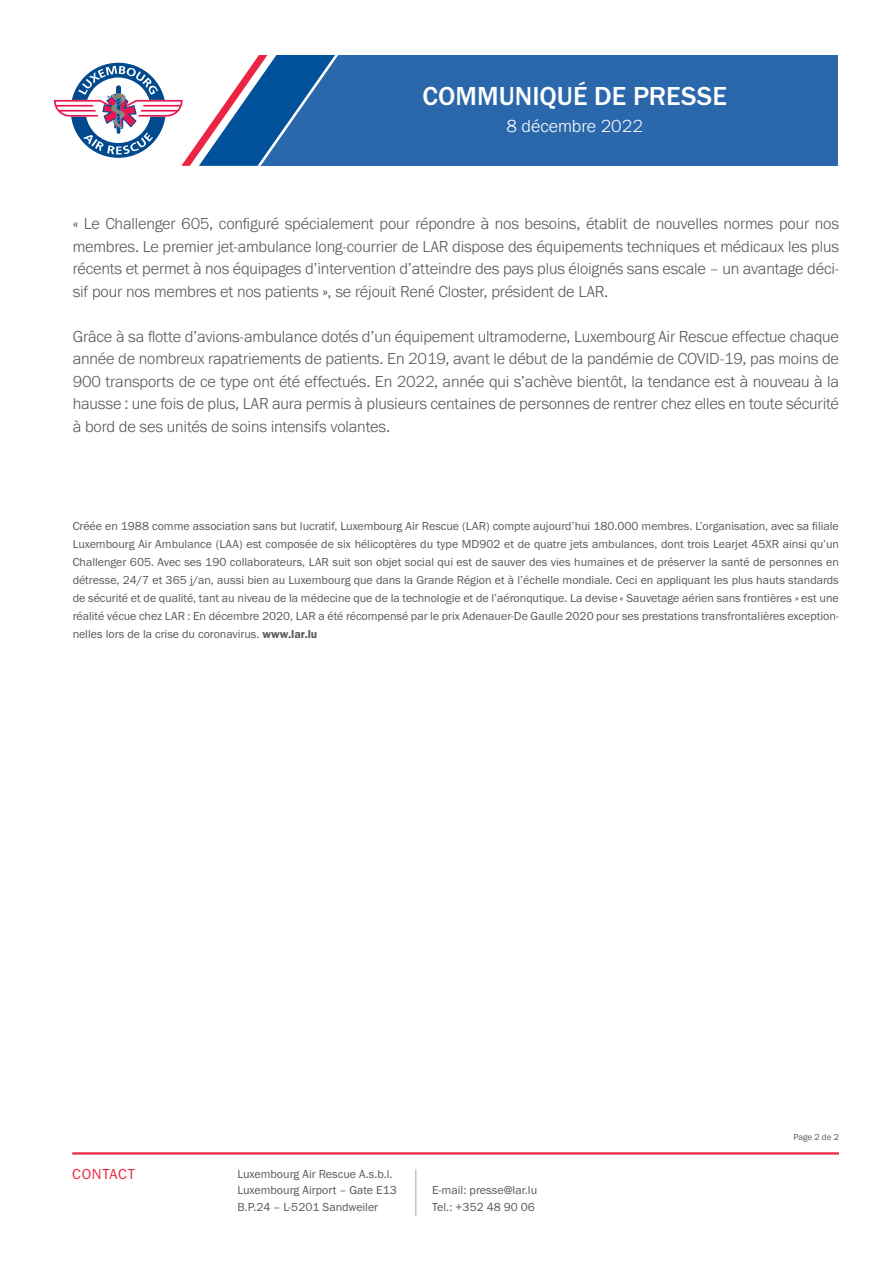
<style>
.page{position:relative;width:893px;height:1263px;background:#fff}
.page>*{position:absolute;margin:0;border:0;box-sizing:border-box;transform-origin:0 0}
.t1{font:500 27px "Franklin Gothic URW";color:#fff}
.t2{font:300 18px "Franklin Gothic URW";color:#fff}
.t3{font:300 16.5px/22.5px "Franklin Gothic URW";letter-spacing:-.01em;color:#57585a;text-align:justify}
.t4{font:15px "Franklin Gothic URW Boo";letter-spacing:.045em;color:#eb2444}
.t5{font:12px/18px "Franklin Gothic URW Boo";color:#57585a;text-align:justify}
.t6{font:9px "Franklin Gothic URW Boo";letter-spacing:-.005em;color:#57585a}
.s1{font-family:"Franklin Gothic URW Dem"}
</style>
<div class="page">
<div style="left:349px;top:55px;width:489px;height:111px;background:#2a68ab"></div>
<svg style="left:54px;top:55px;width:295px;height:111px"></svg>
<hr style="left:416px;top:1169px;width:1px;height:47px;background:#a8a9ad">
<hr style="left:72px;top:1152px;width:767px;height:2px;background:#eb2444">
<p class="t1" style="left:422px;top:79px;width:306px">COMMUNIQUÉ DE PRESSE</p>
<p class="t2" style="left:506px;top:115px;width:138px">8 décembre 2022</p>
<p class="t3" style="left:73px;top:212px;width:768px">« Le Challenger 605, configuré spécialement pour répondre à nos besoins, établit de nouvelles normes pour nos membres. Le premier jet-ambulance long-courrier de LAR dispose des équipements techniques et médicaux les plus récents et permet à nos équipages d’intervention d’atteindre des pays plus éloignés sans escale ‒ un avantage déci&shy;sif pour nos membres et nos patients », se réjouit René Closter, président de LAR.</p>
<p class="t3" style="left:73px;top:325px;width:768px">Grâce à sa flotte d’avions-ambulance dotés d’un équipement ultramoderne, Luxembourg Air Rescue effectue chaque année de nombreux rapatriements de patients. En 2019, avant le début de la pandémie de COVID-19, pas moins de 900 transports de ce type ont été effectués. En 2022, année qui s’achève bientôt, la tendance est à nouveau à la hausse : une fois de plus, LAR aura permis à plusieurs centaines de personnes de rentrer chez elles en toute sécurité à bord de ses unités de soins intensifs volantes.</p>
<p class="t5" style="left:73px;top:517px;width:768px">Créée en 1988 comme association sans but lucratif, Luxembourg Air Rescue (LAR) compte aujourd’hui 180.000 membres. L’organisation, avec sa filiale Luxembourg Air Ambulance (LAA) est composée de six hélicoptères du type MD902 et de quatre jets ambulances, dont trois Learjet 45XR ainsi qu’un Challenger 605. Avec ses 190 collaborateurs, LAR suit son objet social qui est de sauver des vies humaines et de préserver la santé de personnes en détresse, 24/7 et 365 j/an, aussi bien au Luxembourg que dans la Grande Région et à l’échelle mondiale. Ceci en appliquant les plus hauts standards de sécurité et de qualité, tant au niveau de la médecine que de la technologie et de l’aéronqutique. La devise « Sauvetage aérien sans frontières » est une réalité vécue chez LAR : En décembre 2020, LAR a été récompensé par le prix Adenauer-De Gaulle 2020 pour ses prestations transfrontalières exception&shy;nelles lors de la crise du coronavirus. <span class="s1">www.lar.lu</span></p>
<p class="t4" style="left:72px;top:1165px;width:64px">CONTACT</p>
<p class="t5" style="left:237px;top:1165px;width:156px">Luxembourg Air Rescue A.s.b.l.</p>
<p class="t5" style="left:237px;top:1181px;width:161px">Luxembourg Airport – Gate E13</p>
<p class="t5" style="left:237px;top:1198px;width:142px">B.P.24 – L-5201 Sandweiler</p>
<p class="t5" style="left:432px;top:1181px;width:106px">E-mail: presse@lar.lu</p>
<p class="t5" style="left:432px;top:1198px;width:104px">Tel.: +352 48 90 06</p>
<p class="t6" style="left:793px;top:1132px;width:47px">Page 2 de 2</p>
</div>
